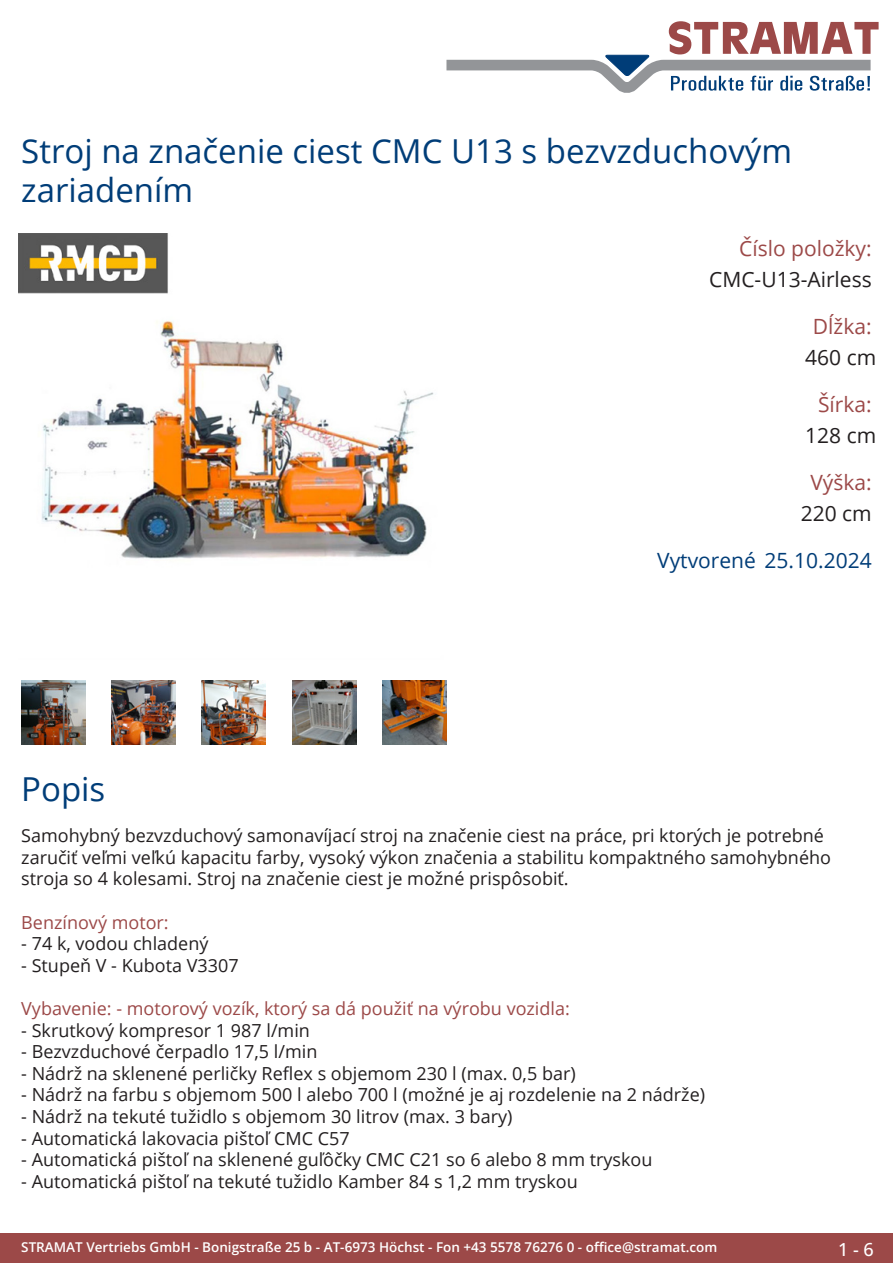
<style>
.page{position:relative;width:893px;height:1263px;background:#fff}
.page>*{position:absolute;margin:0;border:0;box-sizing:border-box;transform-origin:0 0}
.Produkttitel{font:33px/39.6px "Open Sans";color:#003d78}
.TechDaten_Überschrif{font:21px "Open Sans";color:#9c4948}
.TechDaten_Inhalt{font:21px "Open Sans";color:#231f20}
.Erstellungsdatum{font:21px "Open Sans";color:#003d78}
.Beschreibung_Text{font:18px/21.6px "Open Sans";color:#231f20}
.Beschreibung_Text-2{font:18px "Open Sans";color:#9c4948}
.t1{font:500 18px "Open Sans";color:#fff}
.t2{font:600 13.5px "Open Sans";color:#fff}
</style>
<div class="page">
<div style="left:0;top:1233px;width:893px;height:30px;background:#9c4948"></div>
<svg style="left:446px;top:21px;width:433px;height:72px"></svg>
<img style="left:18px;top:234px;width:416px;height:325px">
<img style="left:21px;top:680px;width:64px;height:64px">
<img style="left:112px;top:680px;width:63px;height:64px">
<img style="left:202px;top:680px;width:64px;height:64px">
<img style="left:292px;top:680px;width:64px;height:64px">
<img style="left:383px;top:680px;width:63px;height:64px">
<p class="Produkttitel" style="left:21px;top:130px;width:772px">Stroj na značenie ciest CMC U13 s bezvzduchovým zariadením</p>
<p class="TechDaten_Überschrif" style="left:739px;top:234px;width:134px">Číslo položky:</p>
<p class="TechDaten_Inhalt" style="left:709px;top:265px;width:164px">CMC-U13-Airless</p>
<p class="TechDaten_Überschrif" style="left:813px;top:312px;width:60px">Dĺžka:</p>
<p class="TechDaten_Inhalt" style="left:805px;top:343px;width:73px">460 cm</p>
<p class="TechDaten_Überschrif" style="left:818px;top:390px;width:55px">Šírka:</p>
<p class="TechDaten_Inhalt" style="left:805px;top:421px;width:73px">128 cm</p>
<p class="TechDaten_Überschrif" style="left:810px;top:468px;width:63px">Výška:</p>
<p class="TechDaten_Inhalt" style="left:801px;top:499px;width:73px">220 cm</p>
<p class="Erstellungsdatum" style="left:657px;top:546px;width:216px">Vytvorené 25.10.2024</p>
<p class="Produkttitel" style="left:21px;top:768px;width:86px">Popis</p>
<p class="Beschreibung_Text" style="left:21px;top:824px;width:811px">Samohybný bezvzduchový samonavíjací stroj na značenie ciest na práce, pri ktorých je potrebné zaručiť veľmi veľkú kapacitu farby, vysoký výkon značenia a stabilitu kompaktného samohybného stroja so 4 kolesami. Stroj na značenie ciest je možné prispôsobiť.</p>
<p class="Beschreibung_Text-2" style="left:21px;top:910px;width:149px">Benzínový motor:</p>
<p class="Beschreibung_Text" style="left:21px;top:932px;width:189px">- 74 k, vodou chladený</p>
<p class="Beschreibung_Text" style="left:21px;top:954px;width:219px">- Stupeň V - Kubota V3307</p>
<p class="Beschreibung_Text-2" style="left:21px;top:996px;width:550px">Vybavenie: - motorový vozík, ktorý sa dá použiť na výrobu vozidla:</p>
<p class="Beschreibung_Text" style="left:21px;top:1019px;width:290px">- Skrutkový kompresor 1 987 l/min</p>
<p class="Beschreibung_Text" style="left:21px;top:1040px;width:298px">- Bezvzduchové čerpadlo 17,5 l/min</p>
<p class="Beschreibung_Text" style="left:21px;top:1062px;width:556px">- Nádrž na sklenené perličky Reflex s objemom 230 l (max. 0,5 bar)</p>
<p class="Beschreibung_Text" style="left:21px;top:1083px;width:685px">- Nádrž na farbu s objemom 500 l alebo 700 l (možné je aj rozdelenie na 2 nádrže)</p>
<p class="Beschreibung_Text" style="left:21px;top:1105px;width:493px">- Nádrž na tekuté tužidlo s objemom 30 litrov (max. 3 bary)</p>
<p class="Beschreibung_Text" style="left:21px;top:1127px;width:330px">- Automatická lakovacia pištoľ CMC C57</p>
<p class="Beschreibung_Text" style="left:21px;top:1148px;width:633px">- Automatická pištoľ na sklenené guľôčky CMC C21 so 6 alebo 8 mm tryskou</p>
<p class="Beschreibung_Text" style="left:21px;top:1170px;width:558px">- Automatická pištoľ na tekuté tužidlo Kamber 84 s 1,2 mm tryskou</p>
<p class="t2" style="left:21px;top:1238px;width:698px">STRAMAT Vertriebs GmbH - Bonigstraße 25 b - AT-6973 Höchst - Fon +43 5578 76276 0 - office@stramat.com</p>
<p class="t1" style="left:838px;top:1237px;width:37px">1 - 6</p>
</div>
